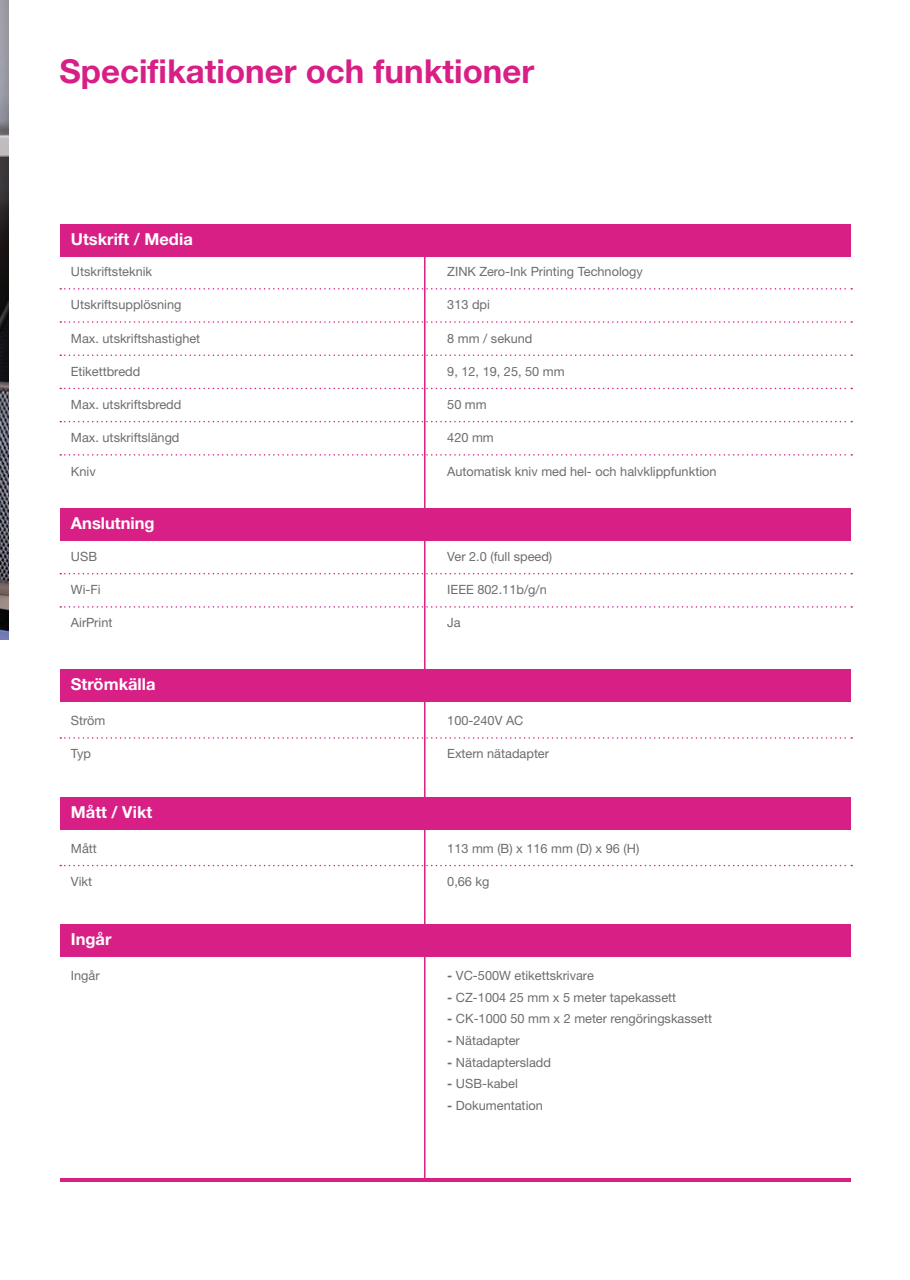
<style>
.page{position:relative;width:910px;height:1280px;background:#fff}
.page>*{position:absolute;margin:0;border:0;box-sizing:border-box;transform-origin:0 0}
.t1{font:700 33px "Helvetica Neue LTW1 G";color:#d71f85}
.t2{font:700 16.5px "Helvetica Neue LTW1 G";color:#fff}
.t3{font:12.75px "Helvetica Neue LTW1 G";color:#6c6d70}
.s1{font-weight:700}
</style>
<div class="page">
<img style="left:0;top:0;width:9px;height:640px">
<div style="left:61px;top:925px;width:790px;height:32px;background:#d71f85"></div>
<div style="left:61px;top:797px;width:790px;height:33px;background:#d71f85"></div>
<div style="left:61px;top:670px;width:790px;height:32px;background:#d71f85"></div>
<div style="left:61px;top:509px;width:790px;height:32px;background:#d71f85"></div>
<div style="left:61px;top:224px;width:790px;height:32px;background:#d71f85"></div>
<svg style="left:60px;top:288px;width:792px;height:2px"></svg>
<svg style="left:60px;top:321px;width:792px;height:2px"></svg>
<svg style="left:60px;top:354px;width:792px;height:2px"></svg>
<svg style="left:60px;top:388px;width:792px;height:1px"></svg>
<svg style="left:60px;top:421px;width:792px;height:1px"></svg>
<svg style="left:60px;top:454px;width:792px;height:2px"></svg>
<hr style="left:424px;top:224px;width:2px;height:954px;background:#d71f85">
<svg style="left:60px;top:573px;width:792px;height:1px"></svg>
<svg style="left:60px;top:606px;width:792px;height:2px"></svg>
<svg style="left:60px;top:737px;width:792px;height:2px"></svg>
<svg style="left:60px;top:865px;width:792px;height:1px"></svg>
<hr style="left:61px;top:1179px;width:790px;height:3px;background:#d71f85">
<h1 class="t1" style="left:60px;top:51px;width:476px">Specifikationer och funktioner</h1>
<p class="t2" style="left:71px;top:229px;width:123px">Utskrift / Media</p>
<p class="t3" style="left:71px;top:264px;width:83px">Utskriftsteknik</p>
<p class="t3" style="left:71px;top:297px;width:112px">Utskriftsupplösning</p>
<p class="t3" style="left:71px;top:330px;width:131px">Max. utskriftshastighet</p>
<p class="t3" style="left:71px;top:363px;width:71px">Etikettbredd</p>
<p class="t3" style="left:71px;top:396px;width:112px">Max. utskriftsbredd</p>
<p class="t3" style="left:71px;top:430px;width:110px">Max. utskriftslängd</p>
<p class="t3" style="left:71px;top:464px;width:26px">Kniv</p>
<p class="t2" style="left:71px;top:513px;width:85px">Anslutning</p>
<p class="t3" style="left:71px;top:549px;width:28px">USB</p>
<p class="t3" style="left:71px;top:582px;width:31px">Wi-Fi</p>
<p class="t3" style="left:71px;top:615px;width:43px">AirPrint</p>
<p class="t2" style="left:71px;top:674px;width:86px">Strömkälla</p>
<p class="t3" style="left:71px;top:713px;width:36px">Ström</p>
<p class="t3" style="left:71px;top:746px;width:22px">Typ</p>
<p class="t2" style="left:71px;top:802px;width:83px">Mått / Vikt</p>
<p class="t3" style="left:71px;top:840px;width:27px">Mått</p>
<p class="t3" style="left:71px;top:874px;width:23px">Vikt</p>
<p class="t2" style="left:71px;top:929px;width:42px">Ingår</p>
<p class="t3" style="left:71px;top:968px;width:30px">Ingår</p>
<p class="t3" style="left:447px;top:264px;width:197px">ZINK Zero-Ink Printing Technology</p>
<p class="t3" style="left:447px;top:297px;width:44px">313 dpi</p>
<p class="t3" style="left:447px;top:330px;width:87px">8 mm / sekund</p>
<p class="t3" style="left:447px;top:363px;width:119px">9, 12, 19, 25, 50 mm</p>
<p class="t3" style="left:447px;top:396px;width:41px">50 mm</p>
<p class="t3" style="left:447px;top:430px;width:48px">420 mm</p>
<p class="t3" style="left:447px;top:464px;width:271px">Automatisk kniv med hel- och halvklippfunktion</p>
<p class="t3" style="left:447px;top:549px;width:107px">Ver 2.0 (full speed)</p>
<p class="t3" style="left:447px;top:582px;width:101px">IEEE 802.11b/g/n</p>
<p class="t3" style="left:447px;top:615px;width:15px">Ja</p>
<p class="t3" style="left:447px;top:713px;width:78px">100-240V AC</p>
<p class="t3" style="left:447px;top:745px;width:103px">Extern nätadapter</p>
<p class="t3" style="left:447px;top:840px;width:194px">113 mm (B) x 116 mm (D) x 96 (H)</p>
<p class="t3" style="left:447px;top:874px;width:44px">0,66 kg</p>
<p class="t3" style="left:447px;top:968px;width:148px"><span class="s1">-</span> VC-500W etikettskrivare</p>
<p class="t3" style="left:447px;top:989px;width:230px"><span class="s1">-</span> CZ-1004 25 mm x 5 meter tapekassett</p>
<p class="t3" style="left:447px;top:1011px;width:266px"><span class="s1">-</span> CK-1000 50 mm x 2 meter rengöringskassett</p>
<p class="t3" style="left:447px;top:1033px;width:74px"><span class="s1">-</span> Nätadapter</p>
<p class="t3" style="left:447px;top:1054px;width:105px"><span class="s1">-</span> Nätadaptersladd</p>
<p class="t3" style="left:447px;top:1076px;width:72px"><span class="s1">-</span> USB-kabel</p>
<p class="t3" style="left:447px;top:1098px;width:97px"><span class="s1">-</span> Dokumentation</p>
</div>
